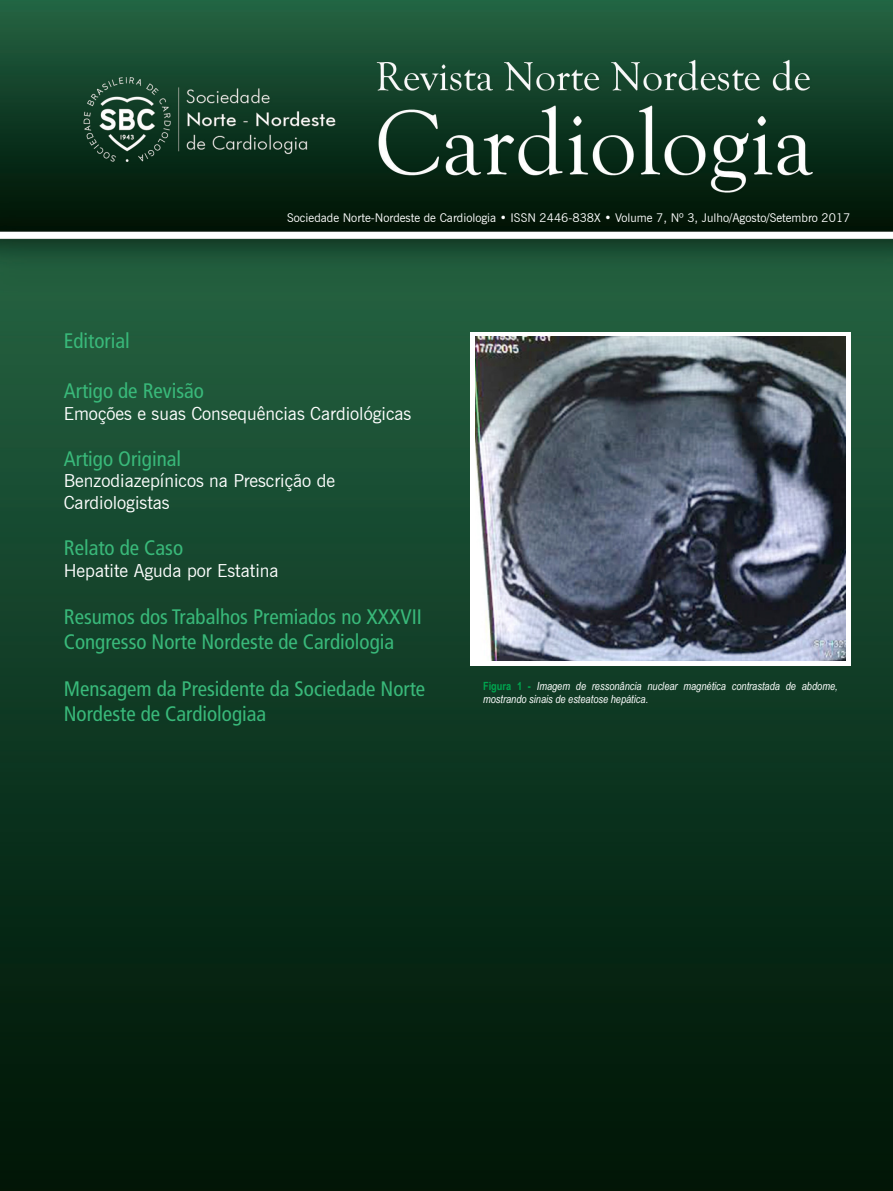
<style>
.page{position:relative;width:893px;height:1191px;background:#fff}
.page>*{position:absolute;margin:0;border:0;box-sizing:border-box;transform-origin:0 0}
._1-_Classificação_Ar{font:condensed 21px/25.2px "Frutiger";color:#39b97a}
._2_-_Artigo__sumário{font:18px/21.6px "News Gothic BT";color:#fff}
._3_-_Volume{font:12px "News Gothic BT";color:#fff}
._05_-_LEGENDA_TABELA{font:italic 11.25px/13.5px "Arial Narrow";color:#fff}
.s1{font-weight:700;font-style:normal;color:#00a54f}
</style>
<div class="page">
<img style="left:0;top:0;width:893px;height:1191px">
<div style="left:470px;top:332px;width:380px;height:333px;background:#fff"></div>
<img style="left:475px;top:337px;width:371px;height:323px">
<p class="_3_-_Volume" style="left:287px;top:210px;width:565px">Sociedade Norte-Nordeste de Cardiologia • ISSN 2446-838X • Volume 7, Nº 3, Julho/Agosto/Setembro 2017</p>
<p class="_1-_Classificação_Ar" style="left:64px;top:328px;width:68px">Editorial</p>
<p class="_1-_Classificação_Ar" style="left:64px;top:378px;width:142px">Artigo de Revisão</p>
<p class="_2_-_Artigo__sumário" style="left:64px;top:402px;width:349px">Emoções e suas Consequências Cardiológicas</p>
<p class="_1-_Classificação_Ar" style="left:64px;top:446px;width:119px">Artigo Original</p>
<p class="_2_-_Artigo__sumário" style="left:64px;top:470px;width:273px">Benzodiazepínicos na Prescrição de<br>Cardiologistas</p>
<p class="_1-_Classificação_Ar" style="left:64px;top:535px;width:121px">Relato de Caso</p>
<p class="_2_-_Artigo__sumário" style="left:64px;top:559px;width:216px">Hepatite Aguda por Estatina</p>
<p class="_1-_Classificação_Ar" style="left:64px;top:604px;width:360px">Resumos dos Trabalhos Premiados no XXXVII<br>Congresso Norte Nordeste de Cardiologia</p>
<p class="_1-_Classificação_Ar" style="left:64px;top:676px;width:363px">Mensagem da Presidente da Sociedade Norte<br>Nordeste de Cardiologiaa</p>
<p class="_05_-_LEGENDA_TABELA" style="left:483px;top:679px;width:356px"><span class="s1">Figura 1 -</span> Imagem de ressonância nuclear magnética contrastada de abdome, mostrando sinais de esteatose hepática.</p>
</div>
